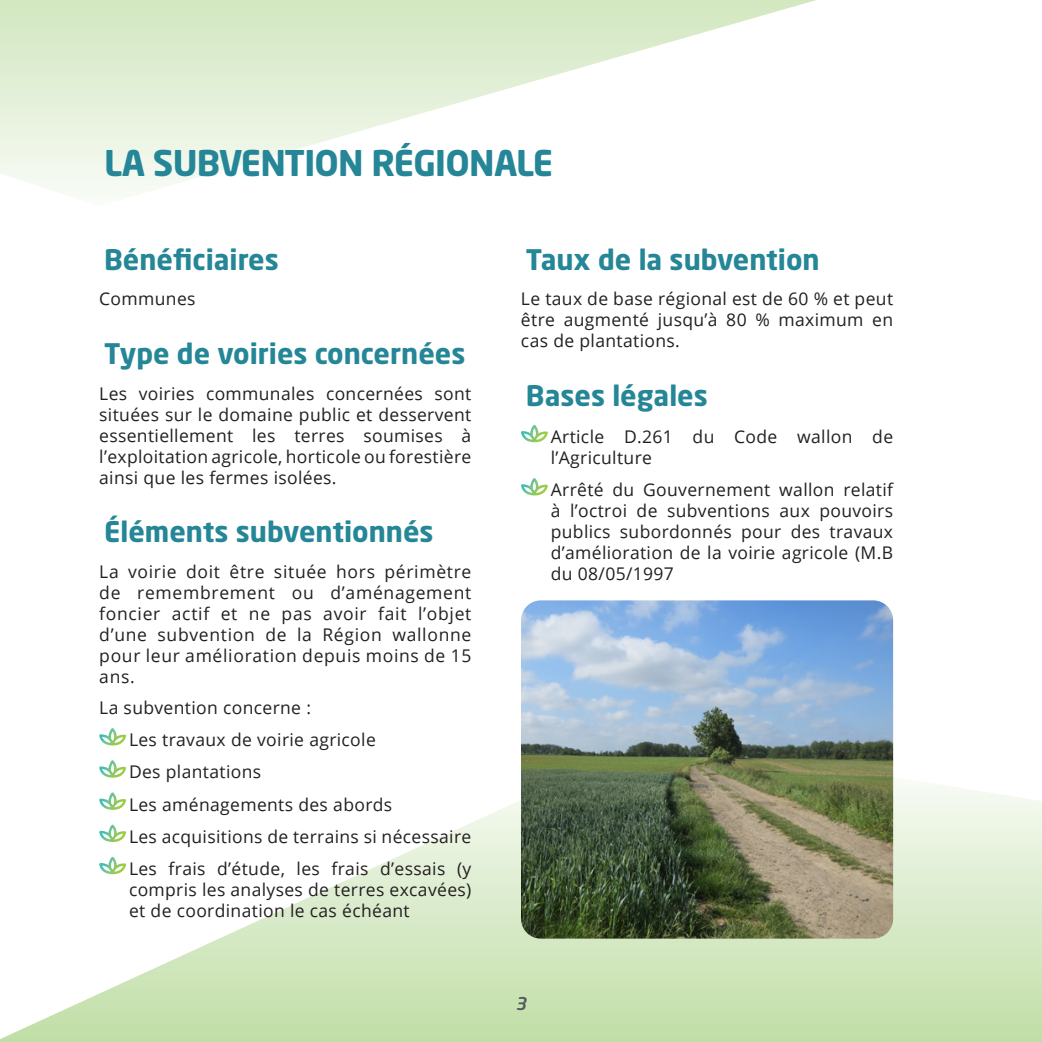
<style>
.page{position:relative;width:1042px;height:1042px;background:#fff}
.page>*{position:absolute;margin:0;border:0;box-sizing:border-box;transform-origin:0 0}
.titre{font:35px "Neo Sans Std Bold TR";letter-spacing:-.02em;color:#248696}
.body_ss-titres{font:28px "Neo Sans Std Bold TR";color:#248696}
.body{font:17.5px/21px "Open Sans";letter-spacing:.02em;color:#231f20;text-align:justify}
.body_puces{font:17.5px/21px "Open Sans";letter-spacing:.02em;color:#231f20;text-align:justify}
.t1{font:17.5px "Neo Sans Medium Italic TR";color:#57585a}
</style>
<div class="page">
<svg style="left:0;top:738px;width:1042px;height:304px"></svg>
<svg style="left:0;top:0;width:816px;height:194px"></svg>
<svg style="left:99px;top:728px;width:27px;height:18px"></svg>
<svg style="left:99px;top:760px;width:27px;height:17px"></svg>
<svg style="left:99px;top:792px;width:27px;height:18px"></svg>
<svg style="left:99px;top:824px;width:27px;height:18px"></svg>
<svg style="left:99px;top:857px;width:27px;height:17px"></svg>
<svg style="left:521px;top:425px;width:27px;height:18px"></svg>
<svg style="left:521px;top:478px;width:27px;height:18px"></svg>
<img style="left:521px;top:600px;width:372px;height:338px">
<p class="titre" style="left:104px;top:140px;width:450px">LA SUBVENTION RÉGIONALE</p>
<p class="body_ss-titres" style="left:104px;top:241px;width:176px">Bénéficiaires</p>
<p class="body" style="left:99px;top:288px;width:98px">Communes</p>
<p class="body_ss-titres" style="left:104px;top:335px;width:363px">Type de voiries concernées</p>
<p class="body" style="left:99px;top:382px;width:374px">Les voiries communales concernées sont situées sur le domaine public et desservent essentiellement les terres soumises à l’exploitation agricole, horticole ou forestière ainsi que les fermes isolées.</p>
<p class="body_ss-titres" style="left:104px;top:514px;width:331px">Éléments subventionnés</p>
<p class="body" style="left:99px;top:561px;width:374px">La voirie doit être située hors périmètre de remembrement ou d’aménagement foncier actif et ne pas avoir fait l’objet d’une subvention de la Région wallonne pour leur amélioration depuis moins de 15 ans.</p>
<p class="body" style="left:99px;top:697px;width:213px">La subvention concerne :</p>
<p class="body_puces" style="left:129px;top:729px;width:248px">Les travaux de voirie agricole</p>
<p class="body_puces" style="left:129px;top:761px;width:134px">Des plantations</p>
<p class="body_puces" style="left:129px;top:793px;width:265px">Les aménagements des abords</p>
<p class="body_puces" style="left:129px;top:825px;width:344px">Les acquisitions de terrains si nécessaire</p>
<p class="body_puces" style="left:129px;top:857px;width:344px">Les frais d’étude, les frais d’essais (y compris les analyses de terres excavées) et de coordination le cas échéant</p>
<p class="body_ss-titres" style="left:526px;top:241px;width:295px">Taux de la subvention</p>
<p class="body" style="left:521px;top:288px;width:374px">Le taux de base régional est de 60 % et peut être augmenté jusqu’à 80 % maximum en cas de plantations.</p>
<p class="body_ss-titres" style="left:526px;top:377px;width:183px">Bases légales</p>
<p class="body_puces" style="left:551px;top:426px;width:344px">Article D.261 du Code wallon de l’Agriculture</p>
<p class="body_puces" style="left:551px;top:479px;width:344px">Arrêté du Gouvernement wallon relatif à l’octroi de subventions aux pouvoirs publics subordonnés pour des travaux d’amélioration de la voirie agricole (M.B du 08/05/1997</p>
<p class="t1" style="left:515px;top:992px;width:13px">3</p>
</div>
